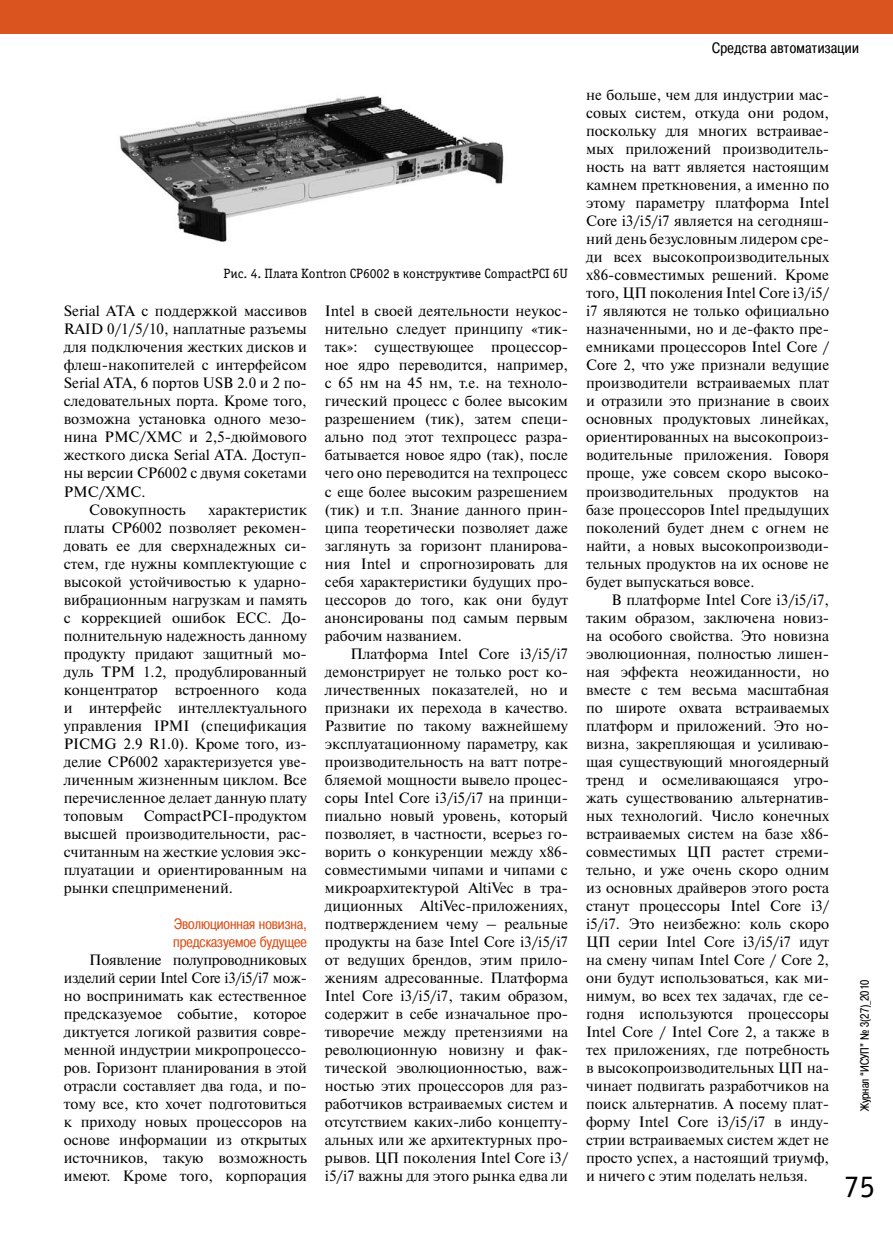
<style>
.page{position:relative;width:893px;height:1234px;background:#fff}
.page>*{position:absolute;margin:0;border:0;box-sizing:border-box;transform-origin:0 0}
.t1{font:31.5px "Officina Serif C";color:#000}
.t2{font:15px/18px "Newton C";color:#000;text-align:justify}
.t3{font:15px/18px "Pragmatica Cond C";color:#d9541e}
.t4{font:15px "Pragmatica Cond C";letter-spacing:.03em;color:#000}
.t5{font:13.5px "Officina Serif C";color:#000}
.t6{font:12px "Pragmatica Cond C";color:#000}
</style>
<div class="page">
<div style="left:0;top:0;width:893px;height:34px;background:#d9541e"></div>
<img style="left:119px;top:96px;width:385px;height:146px">
<p class="t5" style="left:224px;top:266px;width:346px">Рис. 4. Плата Kontron CP6002 в конструктиве CompactPCI 6U</p>
<p class="t2" style="left:64px;top:302px;width:245px">Serial ATA с поддержкой массивов</p>
<p class="t2" style="left:64px;top:320px;width:245px">RAID 0/1/5/10, наплатные разъемы</p>
<p class="t2" style="left:64px;top:338px;width:245px">для подключения жестких дисков и</p>
<p class="t2" style="left:64px;top:356px;width:245px">флеш-накопителей с интерфейсом</p>
<p class="t2" style="left:64px;top:374px;width:245px">Serial ATA, 6 портов USB 2.0 и 2 по-</p>
<p class="t2" style="left:64px;top:392px;width:245px">следовательных порта. Кроме того,</p>
<p class="t2" style="left:64px;top:410px;width:245px">возможна установка одного мезо-</p>
<p class="t2" style="left:64px;top:428px;width:245px">нина PMC/XMC и 2,5-дюймового</p>
<p class="t2" style="left:64px;top:446px;width:245px">жесткого диска Serial ATA. Доступ-</p>
<p class="t2" style="left:64px;top:464px;width:245px">ны версии CP6002 с двумя сокетами</p>
<p class="t2" style="left:64px;top:482px;width:83px">PMC/XMC.</p>
<p class="t2" style="left:89px;top:500px;width:98px">Совокупность</p>
<p class="t2" style="left:64px;top:500px;width:245px;text-indent:145px">характеристик платы CP6002 позволяет рекомен&shy;довать ее для сверхнадежных си&shy;стем, где нужны комплектующие с высокой устойчивостью к ударно&shy;вибрационным нагрузкам и память с коррекцией ошибок ECC. До&shy;полнительную надежность данному продукту придают защитный мо&shy;дуль TPM 1.2, продублированный концентратор встроенного кода и интерфейс интеллектуального управления IPMI (спецификация PICMG 2.9 R1.0). Кроме того, из&shy;делие CP6002 характеризуется уве&shy;личенным жизненным циклом. Все перечисленное делает данную плату топовым</p>
<p class="t2" style="left:64px;top:806px;width:245px;text-indent:80px">CompactPCI-продуктом высшей производительности, рас&shy;считанным на жесткие условия экс&shy;плуатации и ориентированным на рынки спецприменений.</p>
<p class="t3" style="left:173px;top:914px;width:135px">Эволюционная новизна, предсказуемое будущее</p>
<p class="t2" style="left:64px;top:950px;width:245px;text-indent:26px">Появление полупроводниковых изделий серии Intel Core i3/i5/i7 мож&shy;но воспринимать как естественное предсказуемое событие, которое диктуется логикой развития совре&shy;менной индустрии микропроцессо&shy;ров. Горизонт планирования в этой отрасли составляет два года, и по&shy;тому все, кто хочет подготовиться к приходу новых процессоров на основе информации из открытых источников, такую возможность имеют. Кроме того, корпорация</p>
<p class="t2" style="left:325px;top:302px;width:245px">Intel в своей деятельности неукос&shy;нительно следует принципу «тик&shy;так»: существующее процессор&shy;ное ядро переводится, например, с 65 нм на 45 нм, т.е. на техноло&shy;гический процесс с более высоким разрешением (тик), затем специ&shy;ально под этот техпроцесс разра&shy;батывается новое ядро (так), после чего оно переводится на техпроцесс с еще более высоким разрешением (тик) и т.п. Знание данного прин&shy;ципа теоретически позволяет даже заглянуть за горизонт планирова&shy;ния Intel и спрогнозировать для себя характеристики будущих про&shy;цессоров до того, как они будут анонсированы под самым первым рабочим названием.</p>
<p class="t2" style="left:325px;top:644px;width:245px;text-indent:26px">Платформа Intel Core i3/i5/i7 демонстрирует не только рост ко&shy;личественных показателей, но и признаки их перехода в качество.<br>Развитие по такому важнейшему эксплуатационному параметру, как производительность на ватт потре&shy;бляемой мощности вывело процес&shy;соры Intel Core i3/i5/i7 на принци&shy;пиально новый уровень, который позволяет, в частности, всерьез го&shy;ворить о конкуренции между x86- совместимыми чипами и чипами с микроархитектурой AltiVec в тра&shy;диционных AltiVec-приложениях, подтверждением чему – реальные продукты на базе Intel Core i3/i5/i7 от ведущих брендов, этим прило&shy;жениям адресованные. Платформа Intel Core i3/i5/i7, таким образом, содержит в себе изначальное про&shy;тиворечие между претензиями на революционную новизну и фак&shy;тической эволюционностью, важ&shy;ностью этих процессоров для раз&shy;работчиков встраиваемых систем и отсутствием каких-либо концепту&shy;альных или же архитектурных про&shy;рывов. ЦП поколения Intel Core i3/ i5/i7 важны для этого рынка едва ли</p>
<p class="t4" style="left:712px;top:39px;width:148px">Средства автоматизации</p>
<p class="t2" style="left:586px;top:86px;width:245px">не больше, чем для индустрии мас&shy;совых систем, откуда они родом, поскольку для многих встраивае&shy;мых приложений производитель&shy;ность на ватт является настоящим камнем преткновения, а именно по этому параметру платформа Intel Core i3/i5/i7 является на сегодняш&shy;ний день безусловным лидером сре&shy;ди всех высокопроизводительных x86-совместимых решений. Кроме того, ЦП поколения Intel Core i3/i5/ i7 являются не только официально назначенными, но и де-факто пре&shy;емниками процессоров Intel Core / Core 2, что уже признали ведущие производители встраиваемых плат и отразили это признание в своих основных продуктовых линейках, ориентированных на высокопроиз&shy;водительные приложения. Говоря проще, уже совсем скоро высоко&shy;производительных продуктов на базе процессоров Intel предыдущих поколений будет днем с огнем не найти, а новых высокопроизводи&shy;тельных продуктов на их основе не будет выпускаться вовсе.</p>
<p class="t2" style="left:586px;top:590px;width:245px;text-indent:26px">В платформе Intel Core i3/i5/i7, таким образом, заключена новиз&shy;на особого свойства. Это новизна эволюционная, полностью лишен&shy;ная эффекта неожиданности, но вместе с тем весьма масштабная по широте охвата встраиваемых платформ и приложений. Это но&shy;визна, закрепляющая и усиливаю&shy;щая существующий многоядерный тренд и осмеливающаяся угро&shy;жать существованию альтернатив&shy;ных технологий. Число конечных встраиваемых систем на базе x86- совместимых ЦП растет стреми&shy;тельно, и уже очень скоро одним из основных драйверов этого роста станут процессоры Intel Core i3/ i5/i7. Это неизбежно: коль скоро ЦП серии Intel Core i3/i5/i7 идут на смену чипам Intel Core / Core 2, они будут использоваться, как ми&shy;нимум, во всех тех задачах, где се&shy;годня используются процессоры Intel Core / Intel Core 2, а также в тех приложениях, где потребность в высокопроизводительных ЦП на&shy;чинает подвигать разработчиков на поиск альтернатив. А посему плат&shy;форму Intel Core i3/i5/i7 в инду&shy;стрии встраиваемых систем ждет не просто успех, а настоящий триумф, и ничего с этим поделать нельзя.</p>
<p class="t6" style="left:858px;top:1110px;width:133px;rotate:-90deg">Журнал “ИСУП” № 3(27)_2010</p>
<h1 class="t1" style="left:844px;top:1168px;width:33px">75</h1>
</div>
